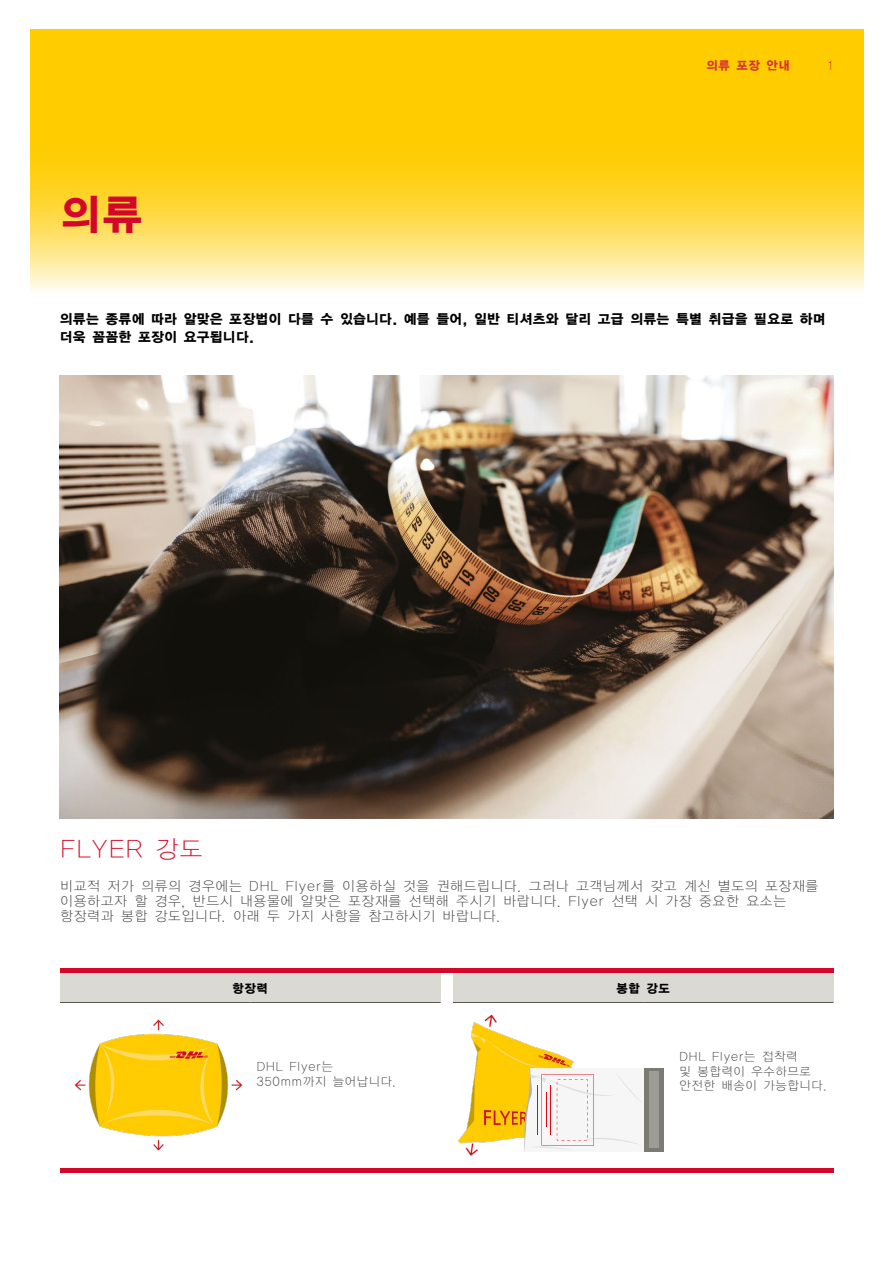
<style>
.page{position:relative;width:893px;height:1263px;background:#fff}
.page>*{position:absolute;margin:0;border:0;box-sizing:border-box;transform-origin:0 0}
.t1{font:42px "YGO16";color:#d3072a}
.t2{font:24px "YGO11";color:#d2112c}
.t3{font:13.5px/15px "YGO11";color:#3c3c3b}
.t4{font:13.5px/18.3px "YGO16";letter-spacing:-.03em;color:#000}
.t5{font:12px/14.4px "YGO11";color:#3c3c3b}
.t6{font:12px "YGO16";color:#000}
.t7{font:12px "YGO16";color:#d73138}
.t8{font:12px "YGO11";color:#d73138}
</style>
<div class="page">
<div style="left:30px;top:29px;width:833px;height:85px;background:#fc0"></div>
<img style="left:60px;top:376px;width:773px;height:443px">
<div style="left:60px;top:973px;width:381px;height:29px;background:#dad9d3"></div>
<hr style="left:60px;top:1002px;width:190px;height:1px;background:#575651">
<hr style="left:250px;top:1002px;width:191px;height:1px;background:#575651">
<img style="left:74px;top:1019px;width:169px;height:132px">
<div style="left:60px;top:968px;width:773px;height:5px;background:#d3072a"></div>
<hr style="left:60px;top:1168px;width:773px;height:4px;background:#d3072a">
<div style="left:453px;top:973px;width:380px;height:29px;background:#dad9d3"></div>
<hr style="left:453px;top:1002px;width:190px;height:1px;background:#575651">
<hr style="left:643px;top:1002px;width:190px;height:1px;background:#575651">
<img style="left:458px;top:1014px;width:116px;height:142px">
<div style="left:644px;top:1068px;width:20px;height:84px;background:#7b7a73"></div>
<div style="left:649px;top:1072px;width:10px;height:76px;background:#9d9c95"></div>
<svg style="left:523px;top:1068px;width:120px;height:84px"></svg>
<svg style="left:30px;top:115px;width:833px;height:176px;background:#ffda4a"></svg>
<h1 class="t1" style="left:60px;top:188px;width:85px">의류</h1>
<p class="t7" style="left:706px;top:58px;width:86px">의류 포장 안내</p>
<p class="t8" style="left:828px;top:58px;width:7px">1</p>
<p class="t4" style="left:60px;top:309px;width:768px">의류는 종류에 따라 알맞은 포장법이 다를 수 있습니다. 예를 들어, 일반 티셔츠와 달리 고급 의류는 특별 취급을 필요로 하며 더욱 꼼꼼한 포장이 요구됩니다.</p>
<h2 class="t2" style="left:60px;top:834px;width:145px">FLYER 강도</h2>
<p class="t3" style="left:60px;top:879px;width:760px">비교적 저가 의류의 경우에는 DHL Flyer를 이용하실 것을 권해드립니다. 그러나 고객님께서 갖고 계신 별도의 포장재를 이용하고자 할 경우, 반드시 내용물에 알맞은 포장재를 선택해 주시기 바랍니다. Flyer 선택 시 가장 중요한 요소는 항장력과 봉합 강도입니다. 아래 두 가지 사항을 참고하시기 바랍니다.</p>
<p class="t6" style="left:232px;top:980px;width:37px">항장력</p>
<p class="t5" style="left:257px;top:1059px;width:141px">DHL Flyer는<br>350mm까지 늘어납니다.</p>
<p class="t6" style="left:616px;top:980px;width:55px">봉합 강도</p>
<p class="t5" style="left:679px;top:1049px;width:149px">DHL Flyer는 접착력<br>및 봉합력이 우수하므로 안전한 배송이 가능합니다.</p>
</div>
